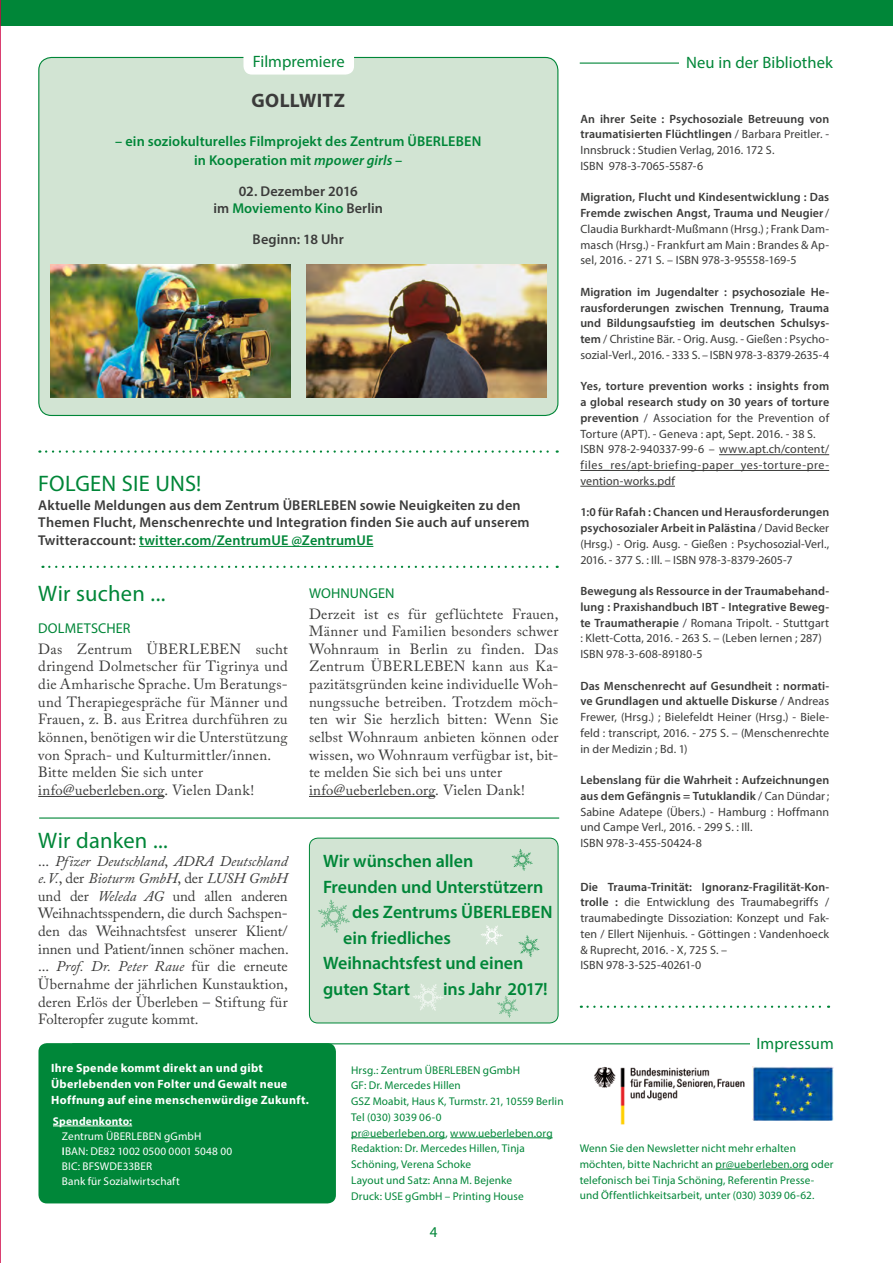
<style>
.page{position:relative;width:893px;height:1263px;background:#fff}
.page>*{position:absolute;margin:0;border:0;box-sizing:border-box;transform-origin:0 0}
.t1{font:22.5px "Myriad Pro";letter-spacing:.01em;color:#008638}
.t2{font:700 19.5px "Myriad Pro";letter-spacing:.015em;color:#3b3b3a}
.t3{font:600 18px "Myriad Pro";letter-spacing:-.005em;color:#008638}
.t4{font:16.5px "Myriad Pro";letter-spacing:.005em;color:#008638}
.t5{font:15px "Myriad Pro";color:#008638}
.t6{font:14.7px/17.7px "Adobe Caslon Pro";letter-spacing:.015em;color:#3b3b3a}
.t7{font:600 14.25px/17.7px "Myriad Pro";letter-spacing:.01em;color:#3b3b3a;text-align:center}
.t8{font:600 14.25px/19.5px "Myriad Pro";letter-spacing:.005em;color:#008638;text-align:center}
.t9{font:14.25px "Myriad Pro";letter-spacing:.01em;color:#008638}
.t10{font:12px/15.8px "Myriad Pro";letter-spacing:.01em;color:#3b3b3a}
.t11{font:600 12px/15.8px "Myriad Pro";letter-spacing:.01em;color:#3b3b3a;text-align:justify}
.t12{font:700 12px/15.8px "Myriad Pro";letter-spacing:.025em;color:#fff}
.t13{font:11.25px/15.8px "Myriad Pro";letter-spacing:.01em;color:#008638}
.t14{font:11.25px/15px "Myriad Pro";letter-spacing:.01em;color:#fff}
.t15{font:700 11.25px "Myriad Pro";letter-spacing:.015em;color:#fff}
.s1{font-style:italic}
.s2{color:#008638}
.s3{font-weight:600}
.s4{font-weight:400}
</style>
<div class="page">
<div style="left:0;top:0;width:893px;height:26px;background:#008638"></div>
<hr style="left:72px;top:1043px;width:685px;height:1px;background:#008638">
<div style="left:750px;top:1036px;width:90px;height:24px;background:#fff"></div>
<hr style="left:351px;top:1137px;width:94px;height:1px;background:#008638">
<hr style="left:450px;top:1137px;width:103px;height:1px;background:#008638">
<hr style="left:580px;top:63px;width:249px;height:1px;background:#008638">
<div style="left:680px;top:56px;width:153px;height:23px;background:#fff"></div>
<hr style="left:719px;top:454px;width:110px;height:1px;background:#3b3b3a">
<hr style="left:580px;top:470px;width:249px;height:1px;background:#3b3b3a">
<hr style="left:580px;top:486px;width:95px;height:1px;background:#3b3b3a">
<div style="left:38px;top:1043px;width:298px;height:160px;background:#008739;border-radius:9px"></div>
<hr style="left:53px;top:1125px;width:79px;height:1px;background:#fff">
<img style="left:752px;top:1067px;width:81px;height:53px">
<img style="left:594px;top:1066px;width:151px;height:59px">
<hr style="left:716px;top:1169px;width:93px;height:1px;background:#008638">
<div style="left:39px;top:57px;width:519px;height:358px;background:#d2e4d3;border-radius:13px"></div>
<div style="left:243px;top:45px;width:111px;height:30px;background:#fff;border-radius:9px"></div>
<hr style="left:309px;top:796px;width:126px;height:1px;background:#3b3b3a">
<hr style="left:38px;top:796px;width:127px;height:1px;background:#3b3b3a">
<hr style="left:39px;top:817px;width:520px;height:2px;background:#008638">
<div style="left:309px;top:838px;width:249px;height:185px;background:#d2e4d3;border-radius:9px"></div>
<div style="left:309px;top:838px;width:249px;height:185px;border:1px solid #008638;border-radius:9px"></div>
<svg style="left:318px;top:899px;width:32px;height:34px"></svg>
<svg style="left:512px;top:849px;width:21px;height:22px"></svg>
<svg style="left:518px;top:935px;width:22px;height:22px"></svg>
<svg style="left:497px;top:996px;width:21px;height:22px"></svg>
<svg style="left:481px;top:925px;width:22px;height:20px"></svg>
<svg style="left:413px;top:984px;width:31px;height:27px"></svg>
<img style="left:50px;top:265px;width:240px;height:133px">
<img style="left:306px;top:265px;width:240px;height:133px">
<svg style="left:581px;top:1005px;width:248px;height:3px"></svg>
<svg style="left:46px;top:450px;width:512px;height:3px"></svg>
<svg style="left:49px;top:566px;width:509px;height:2px"></svg>
<hr style="left:139px;top:546px;width:234px;height:1px;background:#008638">
<hr style="left:0;top:0;width:1px;height:1263px;background:#cf0043">
<h3 class="t4" style="left:253px;top:52px;width:93px">Filmpremiere</h3>
<h2 class="t2" style="left:252px;top:87px;width:95px">GOLLWITZ</h2>
<p class="t8" style="left:115px;top:131px;width:367px">– ein soziokulturelles Filmprojekt des Zentrum ÜBERLEBEN in Kooperation mit <span class="s1">mpower girls –</span></p>
<p class="t7" style="left:213px;top:182px;width:171px">02. Dezember 2016<br>im <span class="s2">Moviemento Kino</span> Berlin</p>
<p class="t7" style="left:253px;top:230px;width:93px">Beginn: 18 Uhr</p>
<h1 class="t1" style="left:38px;top:469px;width:165px">FOLGEN SIE UNS!</h1>
<p class="t7" style="left:38px;top:496px;width:493px;text-align:left">Aktuelle Meldungen aus dem Zentrum ÜBERLEBEN sowie Neuigkeiten zu den<br>Themen Flucht, Menschenrechte und Integration finden Sie auch auf unserem<br>Twitteraccount: <span class="s2">twitter.com/ZentrumUE @ZentrumUE</span></p>
<h1 class="t1" style="left:38px;top:579px;width:129px">Wir suchen ...</h1>
<p class="t9" style="left:38px;top:620px;width:94px">DOLMETSCHER</p>
<p class="t6" style="left:38px;top:640px;width:251px">Das Zentrum ÜBERLEBEN sucht dringend Dolmetscher für Tigrinya und die Amharische Sprache. Um Beratungs&shy;und Therapiegespräche für Männer und Frauen, z. B. aus Eritrea durchführen zu können, benötigen wir die Unterstützung von Sprach- und Kulturmittler/innen.<br>Bitte melden Sie sich unter info@ueberleben.org. Vielen Dank!</p>
<h1 class="t1" style="left:38px;top:826px;width:131px">Wir danken ...</h1>
<p class="t6" style="left:38px;top:852px;width:252px;text-align:justify">... <span class="s1">Pfizer Deutschland</span>, <span class="s1">ADRA Deutschland e.V.</span>, der <span class="s1">Bioturm GmbH</span>, der <span class="s1">LUSH GmbH </span>und der <span class="s1">Weleda AG</span> und allen anderen Weihnachtsspendern, die durch Sachspen&shy;den das Weihnachtsfest unserer Klient/ innen und Patient/innen schöner machen. ... <span class="s1">Prof. Dr. Peter Raue</span> für die erneute Übernahme der jährlichen Kunstauktion, deren Erlös der Überleben – Stiftung für Folteropfer zugute kommt.</p>
<p class="t9" style="left:309px;top:584px;width:87px">WOHNUNGEN</p>
<p class="t6" style="left:309px;top:605px;width:251px">Derzeit ist es für geflüchtete Frauen, Männer und Familien besonders schwer Wohnraum in Berlin zu finden. Das Zentrum ÜBERLEBEN kann aus Ka&shy;pazitätsgründen keine individuelle Woh&shy;nungssuche betreiben. Trotzdem möch&shy;ten wir Sie herzlich bitten: Wenn Sie selbst Wohnraum anbieten können oder wissen, wo Wohnraum verfügbar ist, bit&shy;te melden Sie sich bei uns unter info@ueberleben.org. Vielen Dank!</p>
<h3 class="t3" style="left:323px;top:850px;width:152px">Wir wünschen allen</h3>
<h3 class="t3" style="left:323px;top:875px;width:222px">Freunden und Unterstützern</h3>
<h3 class="t3" style="left:352px;top:901px;width:202px">des Zentrums ÜBERLEBEN</h3>
<h3 class="t3" style="left:343px;top:926px;width:109px">ein friedliches</h3>
<h3 class="t3" style="left:323px;top:952px;width:202px">Weihnachtsfest und einen</h3>
<h3 class="t3" style="left:323px;top:977px;width:89px">guten Start</h3>
<h3 class="t3" style="left:443px;top:977px;width:106px">ins Jahr 2017!</h3>
<p class="t12" style="left:51px;top:1060px;width:259px">Ihre Spende kommt direkt an und gibt<br>Überlebenden von Folter und Gewalt neue<br>Hoffnung auf eine menschenwürdige Zukunft.</p>
<p class="t15" style="left:53px;top:1114px;width:81px">Spendenkonto:</p>
<p class="t14" style="left:62px;top:1128px;width:172px">Zentrum ÜBERLEBEN gGmbH<br><span class="s3">I</span>BAN: DE82 1002 0500 0001 5048 00<br>BIC: BFSWDE33BER<br>Bank für Sozialwirtschaft</p>
<p class="t13" style="left:351px;top:1062px;width:214px">Hrsg.: Zentrum ÜBERLEBEN gGmbH<br>GF: Dr. Mercedes Hillen<br>GSZ Moabit, Haus K, Turmstr. 21, 10559 Berlin<br>Tel (030) 3039 06-0<br>pr@ueberleben.org, www.ueberleben.org<br>Redaktion: Dr. Mercedes Hillen, Tinja<br>Schöning, Verena Schoke<br>Layout und Satz: Anna M. Bejenke<br>Druck: USE gGmbH – Printing House</p>
<p class="t5" style="left:430px;top:1223px;width:9px">4</p>
<h3 class="t4" style="left:686px;top:52px;width:148px">Neu in der Bibliothek</h3>
<p class="t10" style="left:580px;top:111px;width:250px"><span class="s3">An ihrer Seite : Psychosoziale Betreuung von traumatisierten Flüchtlingen</span> / Barbara Preitler. - Innsbruck : Studien Verlag, 2016. 172 S.<br>ISBN 978-3-7065-5587-6</p>
<p class="t10" style="left:580px;top:189px;width:250px;text-align:justify"><span class="s3">Migration, Flucht und Kindesentwicklung : Das Fremde zwischen Angst, Trauma und Neugier</span>/ Claudia Burkhardt-Mußmann (Hrsg.) ; Frank Dam&shy;masch (Hrsg.) - Frankfurt am Main : Brandes &amp; Ap&shy;sel, 2016. - 271 S. – ISBN 978-3-95558-169-5</p>
<p class="t11" style="left:580px;top:284px;width:250px">Migration im Jugendalter : psychosoziale He&shy;rausforderungen zwischen Trennung, Trauma und Bildungsaufstieg im deutschen Schulsys&shy;tem <span class="s4">/ Christine Bär. - Orig. Ausg. - Gießen : Psycho&shy;sozial-Verl., 2016. - 333 S. – ISBN 978-3-8379-2635-4</span></p>
<p class="t10" style="left:580px;top:378px;width:250px"><span class="s3">Yes, torture prevention works : insights from a global research study on 30 years of torture prevention</span> / Association for the Prevention of Torture (APT). - Geneva : apt, Sept. 2016. - 38 S.<br>ISBN 978-2-940337-99-6 – www.apt.ch/content/ files_res/apt-briefing-paper_yes-torture-pre&shy;vention-works.pdf</p>
<p class="t10" style="left:580px;top:504px;width:250px;text-align:justify"><span class="s3">1:0 für Rafah : Chancen und Herausforderungen psychosozialer Arbeit in Palästina</span> / David Becker (Hrsg.) - Orig. Ausg. - Gießen : Psychosozial-Verl., 2016. - 377 S. : Ill. – ISBN 978-3-8379-2605-7</p>
<p class="t11" style="left:580px;top:583px;width:250px;text-align:left">Bewegung als Ressource in der Traumabehand&shy;lung : Praxishandbuch IBT - Integrative Beweg&shy;te Traumatherapie <span class="s4">/ Romana Tripolt. - Stuttgart : Klett-Cotta, 2016. - 263 S. – (Leben lernen ; 287)<br>ISBN 978-3-608-89180-5</span></p>
<p class="t10" style="left:580px;top:677px;width:250px;text-align:justify"><span class="s3">Das Menschenrecht auf Gesundheit : normati&shy;ve Grundlagen und aktuelle Diskurse</span> / Andreas Frewer, (Hrsg.) ; Bielefeldt Heiner (Hrsg.) - Biele&shy;feld : transcript, 2016. - 275 S. – (Menschenrechte in der Medizin ; Bd. 1)</p>
<p class="t10" style="left:580px;top:772px;width:250px"><span class="s3">Lebenslang für die Wahrheit : Aufzeichnungen aus dem Gefängnis = Tutuklandik</span> / Can Dündar; Sabine Adatepe (Übers.) - Hamburg : Hoffmann und Campe Verl., 2016. - 299 S. : Ill.<br>ISBN 978-3-455-50424-8</p>
<p class="t10" style="left:580px;top:878px;width:250px"><span class="s3">Die Trauma-Trinität: Ignoranz-Fragilität-Kon&shy;trolle :</span> die Entwicklung des Traumabegriffs / traumabedingte Dissoziation: Konzept und Fak&shy;ten / Ellert Nijenhuis. - Göttingen : Vandenhoeck &amp; Ruprecht, 2016. - X, 725 S. –<br>ISBN 978-3-525-40261-0</p>
<h3 class="t4" style="left:757px;top:1033px;width:79px">Impressum</h3>
<p class="t13" style="left:580px;top:1140px;width:255px">Wenn Sie den Newsletter nicht mehr erhalten möchten, bitte Nachricht an pr@ueberleben.org oder telefonisch bei Tinja Schöning, Referentin Presse&shy;und Öffentlichkeitsarbeit, unter (030) 3039 06-62.</p>
</div>
